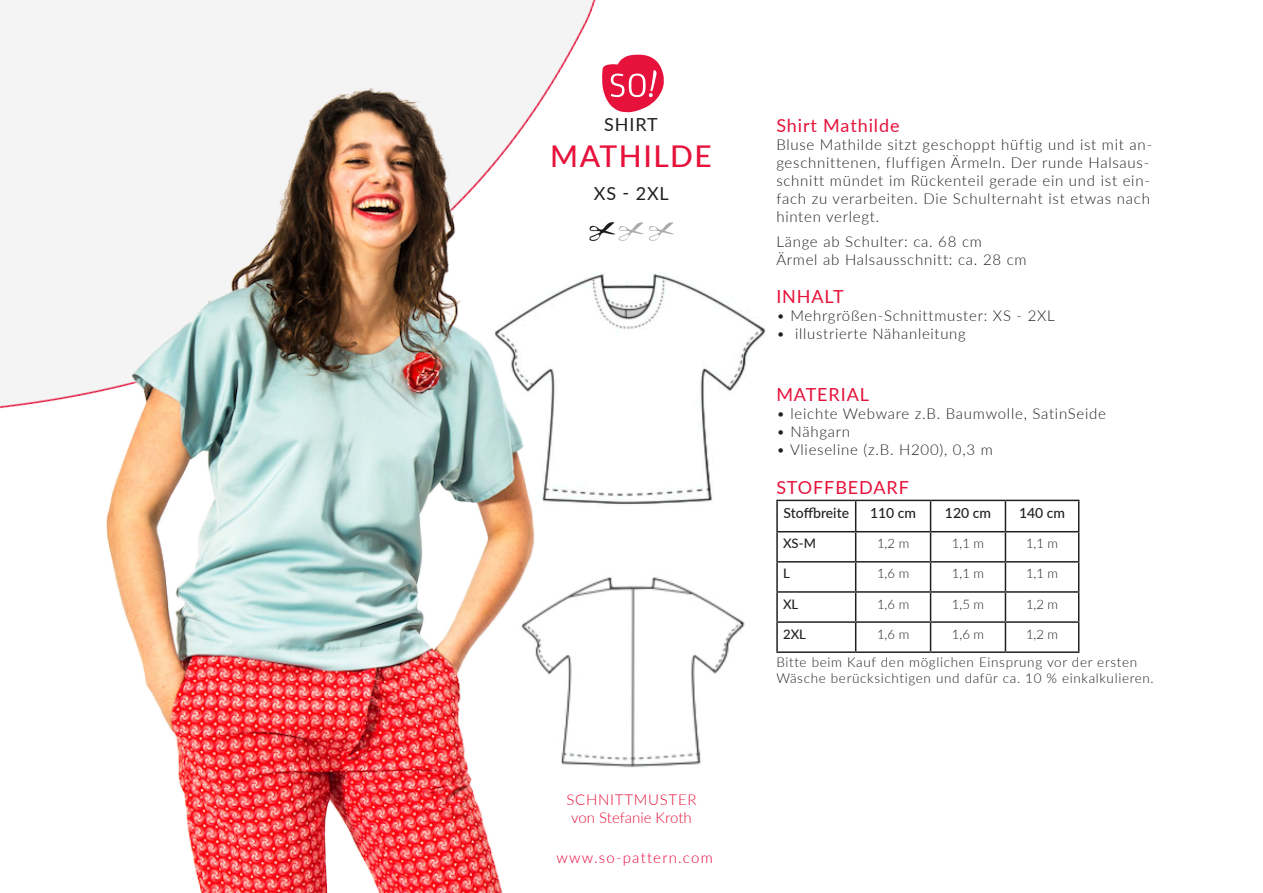
<style>
.page{position:relative;width:1263px;height:893px;background:#fff}
.page>*{position:absolute;margin:0;border:0;box-sizing:border-box;transform-origin:0 0}
.t1{font:500 30px "Lato";letter-spacing:.05em;color:#e6123b}
.t2{font:18px "Lato";letter-spacing:.05em;color:#e6123b}
.t3{font:18px "Lato";letter-spacing:.05em;color:#231f20}
.t4{font:300 15px/18px "Lato";letter-spacing:.05em;color:#231f20}
.t5{font:300 15px "Lato";letter-spacing:.08em;color:#ed033a}
.t6{font:300 15px "Lato";color:#e6123b}
.t7{font:300 15px "Lato";letter-spacing:.05em;color:#e6123b}
.t8{font:300 14.85px "Lato";letter-spacing:.05em;color:#231f20}
.t9{font:500 13.95px "Lato";color:#231f20}
.t10{font:300 13.5px/16.2px "Lato";letter-spacing:.05em;color:#231f20}
.t11{font:300 13.05px "Lato";color:#231f20}
.t12{font:500 13.05px "Lato";color:#231f20}
.s1{font-size:14.85px}
</style>
<div class="page">
<img style="left:649px;top:222px;width:25px;height:19px">
<div style="left:0;top:0;width:596px;height:409px;background:#f4f4f4"></div>
<img style="left:649px;top:577px;width:96px;height:190px">
<img style="left:649px;top:273px;width:116px;height:231px">
<svg style="left:602px;top:54px;width:62px;height:52px"></svg>
<hr style="left:776px;top:500px;width:80px;height:1px;background:#231f20">
<hr style="left:776px;top:501px;width:2px;height:30px;background:#231f20">
<hr style="left:856px;top:500px;width:74px;height:1px;background:#231f20">
<hr style="left:855px;top:501px;width:1px;height:30px;background:#231f20">
<hr style="left:930px;top:500px;width:75px;height:1px;background:#231f20">
<hr style="left:930px;top:501px;width:1px;height:30px;background:#231f20">
<hr style="left:1005px;top:500px;width:74px;height:1px;background:#231f20">
<hr style="left:1005px;top:501px;width:1px;height:30px;background:#231f20">
<hr style="left:1078px;top:501px;width:1px;height:30px;background:#231f20">
<hr style="left:776px;top:531px;width:80px;height:1px;background:#231f20">
<hr style="left:776px;top:532px;width:2px;height:29px;background:#231f20">
<hr style="left:856px;top:531px;width:74px;height:1px;background:#231f20">
<hr style="left:930px;top:531px;width:75px;height:1px;background:#231f20">
<hr style="left:1005px;top:531px;width:74px;height:1px;background:#231f20">
<hr style="left:776px;top:561px;width:80px;height:2px;background:#231f20">
<hr style="left:776px;top:563px;width:2px;height:28px;background:#231f20">
<hr style="left:856px;top:561px;width:74px;height:2px;background:#231f20">
<hr style="left:930px;top:561px;width:75px;height:2px;background:#231f20">
<hr style="left:1005px;top:561px;width:74px;height:2px;background:#231f20">
<hr style="left:776px;top:591px;width:80px;height:2px;background:#231f20">
<hr style="left:776px;top:593px;width:2px;height:28px;background:#231f20">
<hr style="left:856px;top:591px;width:74px;height:2px;background:#231f20">
<hr style="left:930px;top:591px;width:75px;height:2px;background:#231f20">
<hr style="left:1005px;top:591px;width:74px;height:2px;background:#231f20">
<hr style="left:776px;top:621px;width:80px;height:2px;background:#231f20">
<hr style="left:776px;top:623px;width:2px;height:28px;background:#231f20">
<hr style="left:856px;top:621px;width:74px;height:2px;background:#231f20">
<svg style="left:855px;top:532px;width:1px;height:119px"></svg>
<hr style="left:930px;top:621px;width:75px;height:2px;background:#231f20">
<svg style="left:930px;top:532px;width:1px;height:119px"></svg>
<hr style="left:1005px;top:621px;width:74px;height:2px;background:#231f20">
<svg style="left:1005px;top:532px;width:1px;height:119px"></svg>
<svg style="left:1078px;top:532px;width:1px;height:119px"></svg>
<hr style="left:776px;top:651px;width:80px;height:2px;background:#231f20">
<hr style="left:856px;top:651px;width:74px;height:2px;background:#231f20">
<hr style="left:930px;top:651px;width:75px;height:2px;background:#231f20">
<hr style="left:1005px;top:651px;width:74px;height:2px;background:#231f20">
<img style="left:95px;top:87px;width:554px;height:806px">
<p class="t3" style="left:604px;top:112px;width:55px">SHIRT</p>
<p class="t1" style="left:550px;top:135px;width:163px">MATHILDE</p>
<p class="t3" style="left:594px;top:180px;width:76px">XS - 2XL</p>
<p class="t7" style="left:566px;top:789px;width:132px">SCHNITTMUSTER</p>
<p class="t6" style="left:571px;top:807px;width:122px">von Stefanie Kroth</p>
<p class="t5" style="left:557px;top:847px;width:158px">www.so-pattern.com</p>
<p class="t2" style="left:776px;top:112px;width:125px">Shirt Mathilde</p>
<p class="t4" style="left:776px;top:135px;width:377px">Bluse Mathilde sitzt geschoppt hüftig und ist mit an&shy;geschnittenen, fluffigen Ärmeln. Der runde Halsaus&shy;schnitt mündet im Rückenteil gerade ein und ist ein&shy;fach zu verarbeiten. Die Schulternaht ist etwas nach hinten verlegt.</p>
<p class="t4" style="left:776px;top:232px;width:252px">Länge ab Schulter: ca. 68 cm<br>Ärmel ab Halsausschnitt: ca. 28 cm</p>
<p class="t2" style="left:776px;top:284px;width:69px">INHALT</p>
<p class="t4" style="left:776px;top:306px;width:280px"><span class="s1">•</span> Mehrgrößen-Schnittmuster: XS - 2XL</p>
<p class="t8" style="left:776px;top:323px;width:191px">• illustrierte Nähanleitung</p>
<p class="t2" style="left:776px;top:381px;width:94px">MATERIAL</p>
<p class="t4" style="left:776px;top:404px;width:331px">• leichte Webware z.B. Baumwolle, SatinSeide</p>
<p class="t4" style="left:776px;top:422px;width:75px">• Nähgarn</p>
<p class="t4" style="left:776px;top:440px;width:218px">• Vlieseline (z.B. H200), 0,3 m</p>
<p class="t2" style="left:776px;top:475px;width:134px">STOFFBEDARF</p>
<p class="t9" style="left:784px;top:503px;width:67px">Stoffbreite</p>
<p class="t9" style="left:870px;top:503px;width:48px">110 cm</p>
<p class="t9" style="left:945px;top:503px;width:48px">120 cm</p>
<p class="t9" style="left:1019px;top:503px;width:48px">140 cm</p>
<p class="t12" style="left:783px;top:534px;width:34px">XS-M</p>
<p class="t11" style="left:877px;top:535px;width:34px">1,2 m</p>
<p class="t11" style="left:952px;top:535px;width:34px">1,1 m</p>
<p class="t11" style="left:1026px;top:535px;width:34px">1,1 m</p>
<p class="t12" style="left:783px;top:564px;width:8px">L</p>
<p class="t11" style="left:877px;top:565px;width:34px">1,6 m</p>
<p class="t11" style="left:952px;top:565px;width:34px">1,1 m</p>
<p class="t11" style="left:1026px;top:565px;width:34px">1,1 m</p>
<p class="t12" style="left:783px;top:594px;width:17px">XL</p>
<p class="t11" style="left:877px;top:595px;width:34px">1,6 m</p>
<p class="t11" style="left:952px;top:595px;width:34px">1,5 m</p>
<p class="t11" style="left:1026px;top:595px;width:34px">1,2 m</p>
<p class="t12" style="left:783px;top:624px;width:24px">2XL</p>
<p class="t11" style="left:877px;top:625px;width:34px">1,6 m</p>
<p class="t11" style="left:952px;top:625px;width:34px">1,6 m</p>
<p class="t11" style="left:1026px;top:625px;width:34px">1,2 m</p>
<p class="t10" style="left:776px;top:653px;width:379px">Bitte beim Kauf den möglichen Einsprung vor der ersten<br>Wäsche berücksichtigen und dafür ca. 10 % einkalkulieren.</p>
</div>
